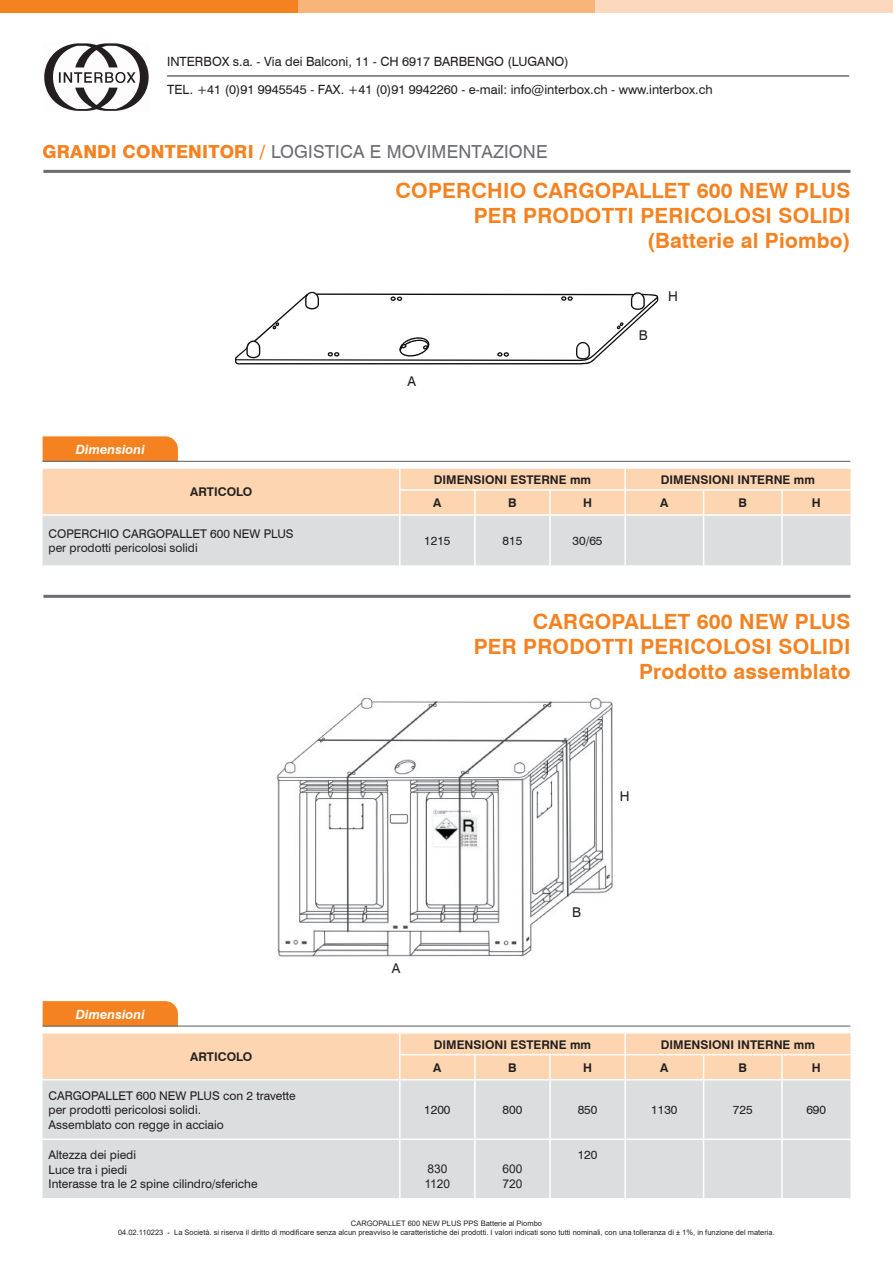
<style>
.page{position:relative;width:893px;height:1263px;background:#fff}
.page>*{position:absolute;margin:0;border:0;box-sizing:border-box;transform-origin:0 0}
.t1{font:700 21px/25.2px "Swiss 721 BT";letter-spacing:.01em;color:#f58220;text-align:right}
.t2{font:18px "Swiss 721 BT";letter-spacing:.01em;color:#6c6d70}
.t3{font:13.5px "Swiss 721 BT";color:#231f20}
.t4{font:12.75px "Swiss 721 BT";color:#231f20}
.t5{font:italic 700 12.75px "Swiss 721 BT";letter-spacing:.01em;color:#fff}
.t6{font:12px/14.4px "Swiss 721 BT";color:#231f20}
.t7{font:700 12px "Swiss 721 BT";color:#231f20}
.t8{font:12px/14.4px "Arial";color:#231f20}
.t9{font:7.5px/9px "Arial";color:#231f20;text-align:center}
.s1{font-weight:800;color:#f58220}
</style>
<div class="page">
<div style="left:0;top:0;width:298px;height:13px;background:#f58220"></div>
<div style="left:298px;top:0;width:297px;height:13px;background:#f9b479"></div>
<div style="left:595px;top:0;width:298px;height:13px;background:#fcd9bc"></div>
<svg style="left:235px;top:292px;width:423px;height:72px"></svg>
<hr style="left:43px;top:170px;width:807px;height:3px;background:#6c6d70">
<hr style="left:43px;top:595px;width:807px;height:3px;background:#6c6d70">
<svg style="left:43px;top:469px;width:807px;height:97px;background:#ecdaca"></svg>
<hr style="left:625px;top:514px;width:79px;height:2px;background:#fff">
<svg style="left:43px;top:436px;width:135px;height:25px;background:#f38426"></svg>
<hr style="left:43px;top:461px;width:807px;height:1px;background:#6c6d70">
<img style="left:277px;top:697px;width:336px;height:260px">
<div style="left:43px;top:1080px;width:807px;height:118px;background:#dcdddf"></div>
<hr style="left:43px;top:1138px;width:357px;height:2px;background:#fff">
<hr style="left:399px;top:1080px;width:2px;height:58px;background:#fff">
<hr style="left:400px;top:1138px;width:75px;height:2px;background:#fff">
<hr style="left:399px;top:1140px;width:2px;height:58px;background:#fff">
<hr style="left:474px;top:1080px;width:2px;height:58px;background:#fff">
<hr style="left:475px;top:1138px;width:75px;height:2px;background:#fff">
<hr style="left:474px;top:1140px;width:2px;height:58px;background:#fff">
<hr style="left:549px;top:1080px;width:2px;height:58px;background:#fff">
<hr style="left:550px;top:1138px;width:75px;height:2px;background:#fff">
<hr style="left:549px;top:1140px;width:2px;height:58px;background:#fff">
<hr style="left:624px;top:1080px;width:2px;height:58px;background:#fff">
<hr style="left:625px;top:1138px;width:79px;height:2px;background:#fff">
<hr style="left:624px;top:1140px;width:2px;height:58px;background:#fff">
<hr style="left:703px;top:1080px;width:1px;height:58px;background:#fff">
<hr style="left:704px;top:1138px;width:78px;height:2px;background:#fff">
<hr style="left:703px;top:1140px;width:1px;height:58px;background:#fff">
<hr style="left:781px;top:1080px;width:2px;height:58px;background:#fff">
<hr style="left:782px;top:1138px;width:68px;height:2px;background:#fff">
<hr style="left:781px;top:1140px;width:2px;height:58px;background:#fff">
<div style="left:43px;top:1033px;width:807px;height:46px;background:#fdd5b0"></div>
<div style="left:43px;top:1001px;width:135px;height:24px;background:#f58220"></div>
<hr style="left:43px;top:1025px;width:807px;height:2px;background:#6c6d70">
<svg style="left:44px;top:43px;width:105px;height:68px"></svg>
<hr style="left:167px;top:76px;width:682px;height:1px;background:#231f20">
<p class="t4" style="left:167px;top:54px;width:403px">INTERBOX s.a. - Via dei Balconi, 11 - CH 6917 BARBENGO (LUGANO)</p>
<p class="t4" style="left:167px;top:82px;width:547px">TEL. +41 (0)91 9945545 - FAX. +41 (0)91 9942260 - e-mail: info@interbox.ch - www.interbox.ch</p>
<h2 class="t2" style="left:43px;top:141px;width:507px"><span class="s1">GRANDI CONTENITORI /</span> LOGISTICA E MOVIMENTAZIONE</h2>
<h1 class="t1" style="left:395px;top:177px;width:457px">COPERCHIO CARGOPALLET 600 NEW PLUS<br>PER PRODOTTI PERICOLOSI SOLIDI (Batterie al Piombo)</h1>
<p class="t5" style="left:76px;top:442px;width:71px">Dimensioni</p>
<p class="t7" style="left:190px;top:485px;width:64px">ARTICOLO</p>
<p class="t3" style="left:407px;top:372px;width:10px">A</p>
<p class="t3" style="left:639px;top:327px;width:10px">B</p>
<p class="t3" style="left:668px;top:288px;width:11px">H</p>
<p class="t7" style="left:434px;top:472px;width:159px">DIMENSIONI ESTERNE mm</p>
<p class="t7" style="left:661px;top:472px;width:156px">DIMENSIONI INTERNE mm</p>
<p class="t7" style="left:433px;top:495px;width:10px">A</p>
<p class="t7" style="left:508px;top:495px;width:10px">B</p>
<p class="t7" style="left:583px;top:495px;width:10px">H</p>
<p class="t7" style="left:660px;top:495px;width:10px">A</p>
<p class="t7" style="left:739px;top:495px;width:10px">B</p>
<p class="t7" style="left:812px;top:495px;width:10px">H</p>
<p class="t6" style="left:49px;top:526px;width:247px">COPERCHIO CARGOPALLET 600 NEW PLUS per prodotti pericolosi solidi</p>
<p class="t6" style="left:424px;top:533px;width:28px">1215</p>
<p class="t6" style="left:503px;top:533px;width:21px">815</p>
<p class="t6" style="left:573px;top:533px;width:31px">30/65</p>
<h1 class="t1" style="left:474px;top:608px;width:378px">CARGOPALLET 600 NEW PLUS<br>PER PRODOTTI PERICOLOSI SOLIDI<br>Prodotto assemblato</h1>
<p class="t5" style="left:76px;top:1006px;width:71px">Dimensioni</p>
<p class="t7" style="left:190px;top:1050px;width:64px">ARTICOLO</p>
<p class="t6" style="left:49px;top:1088px;width:249px">CARGOPALLET 600 NEW PLUS con 2 travette per prodotti pericolosi solidi.<br>Assemblato con regge in acciaio</p>
<p class="t6" style="left:49px;top:1148px;width:211px">Altezza dei piedi<br>Luce tra i piedi<br>Interasse tra le 2 spine cilindro/sferiche</p>
<p class="t3" style="left:620px;top:788px;width:11px">H</p>
<p class="t3" style="left:392px;top:960px;width:10px">A</p>
<p class="t3" style="left:572px;top:904px;width:10px">B</p>
<p class="t7" style="left:434px;top:1037px;width:159px">DIMENSIONI ESTERNE mm</p>
<p class="t7" style="left:661px;top:1037px;width:156px">DIMENSIONI INTERNE mm</p>
<p class="t7" style="left:433px;top:1060px;width:10px">A</p>
<p class="t7" style="left:508px;top:1060px;width:10px">B</p>
<p class="t7" style="left:583px;top:1060px;width:10px">H</p>
<p class="t7" style="left:660px;top:1060px;width:10px">A</p>
<p class="t7" style="left:739px;top:1060px;width:10px">B</p>
<p class="t7" style="left:812px;top:1060px;width:10px">H</p>
<p class="t6" style="left:424px;top:1102px;width:28px">1200</p>
<p class="t6" style="left:503px;top:1102px;width:21px">800</p>
<p class="t6" style="left:578px;top:1102px;width:21px">850</p>
<p class="t6" style="left:651px;top:1102px;width:28px">1130</p>
<p class="t6" style="left:733px;top:1102px;width:21px">725</p>
<p class="t6" style="left:806px;top:1102px;width:21px">690</p>
<p class="t8" style="left:424px;top:1162px;width:27px">830<br>1120</p>
<p class="t8" style="left:502px;top:1162px;width:22px">600<br>720</p>
<p class="t6" style="left:578px;top:1148px;width:21px">120</p>
<p class="t9" style="left:118px;top:1219px;width:658px">CARGOPALLET 600 NEW PLUS PPS Batterie al Piombo<br>04.02.110223 - La Società. si riserva il diritto di modificare senza alcun preavviso le caratteristiche dei prodotti. I valori indicati sono tutti nominali, con una tolleranza di ± 1%, in funzione del materia.</p>
</div>
